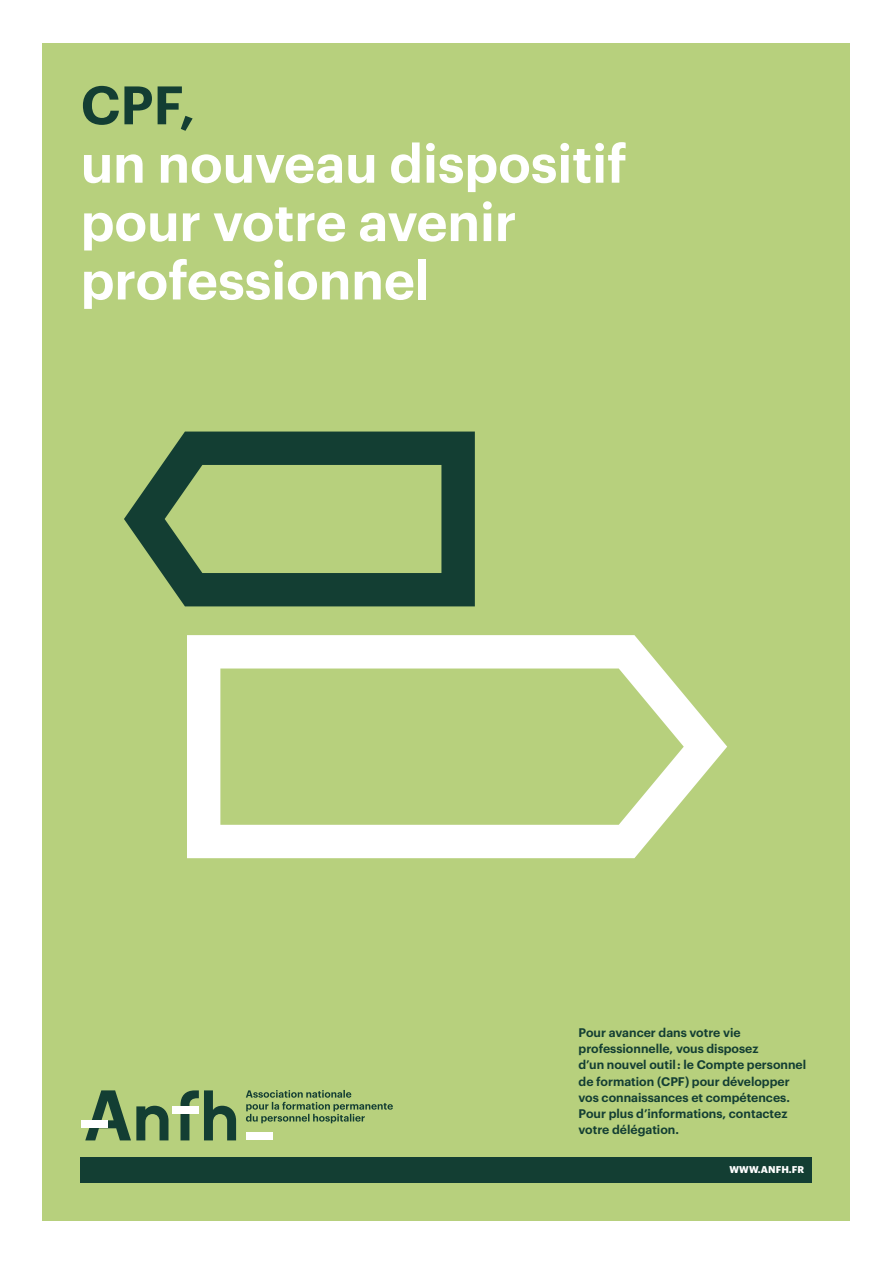
<style>
.page{position:relative;width:893px;height:1263px;background:#fff}
.page>*{position:absolute;margin:0;border:0;box-sizing:border-box;transform-origin:0 0}
.t1{font:600 52.95px/58.3px "Graphik";color:#fff}
.t2{font:600 52.95px "Graphik";color:#133e33}
.t3{font:600 12.15px/16.4px "Graphik";color:#133e33}
.t4{font:700 9.6px "Graphik";letter-spacing:.005em;color:#fff}
</style>
<div class="page">
<div style="left:43px;top:43px;width:807px;height:1177px;background:#b7d07d"></div>
<svg style="left:85px;top:1090px;width:83px;height:50px"></svg>
<svg style="left:180px;top:1090px;width:56px;height:50px"></svg>
<div style="left:172px;top:1106px;width:27px;height:8px;background:#fff"></div>
<div style="left:246px;top:1132px;width:27px;height:8px;background:#fff"></div>
<div style="left:81px;top:1120px;width:27px;height:8px;background:#fff"></div>
<svg style="left:246px;top:1090px;width:147px;height:33px"></svg>
<div style="left:81px;top:1157px;width:731px;height:25px;background:#133e33"></div>
<svg style="left:124px;top:431px;width:351px;height:175px"></svg>
<svg style="left:187px;top:635px;width:540px;height:223px"></svg>
<h1 class="t2" style="left:81px;top:65px;width:116px">CPF,</h1>
<h1 class="t1" style="left:81px;top:130px;width:547px">un nouveau dispositif pour votre avenir professionnel</h1>
<p class="t3" style="left:579px;top:1023px;width:229px">Pour avancer dans votre vie professionnelle, vous disposez<br>d’un nouvel outil : le Compte personnel de formation (CPF) pour développer vos connaissances et compétences.<br>Pour plus d’informations, contactez votre délégation.</p>
<p class="t4" style="left:730px;top:1162px;width:76px">WWW.ANFH.FR</p>
</div>
